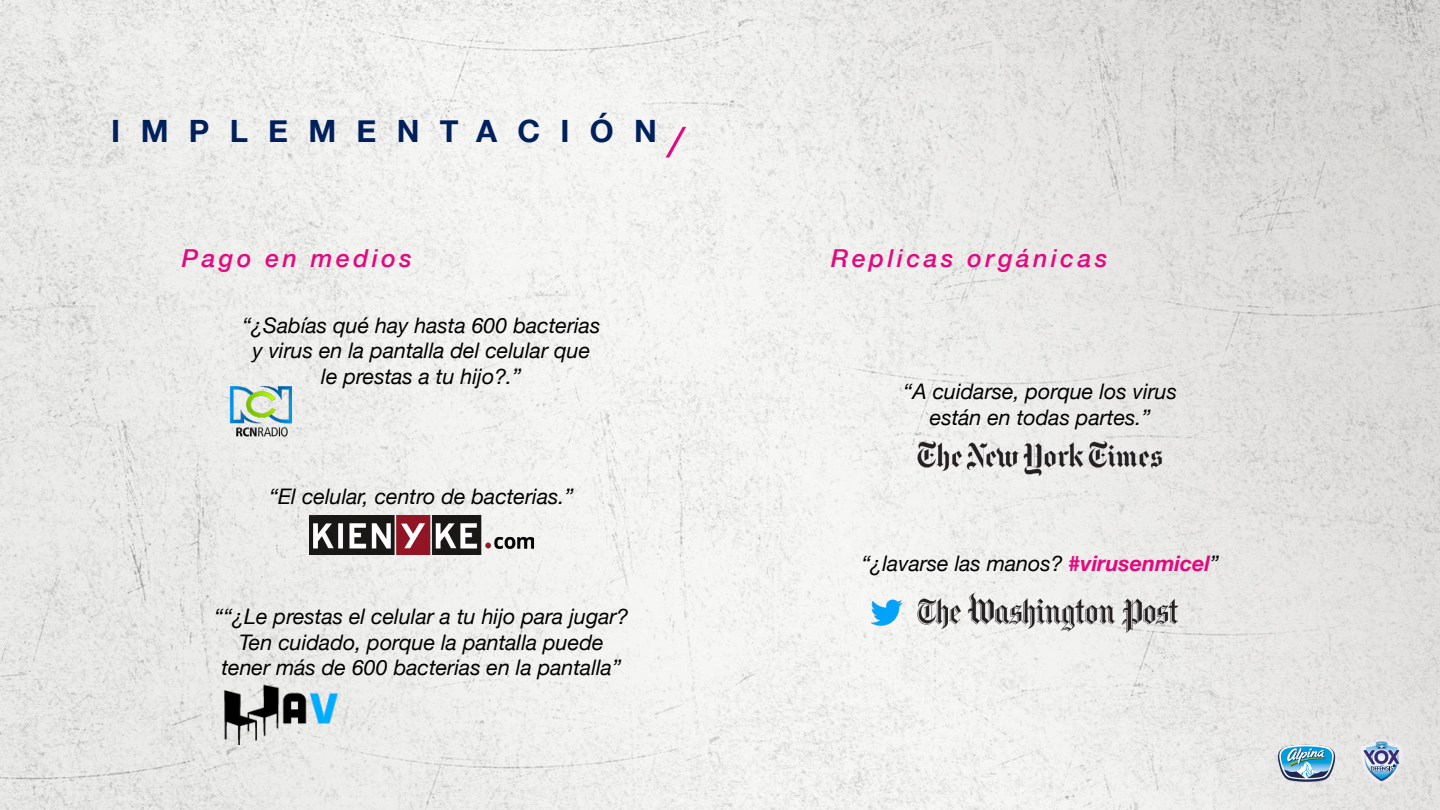
<style>
.page{position:relative;width:1440px;height:810px;background:#fff}
.page>*{position:absolute;margin:0;border:0;box-sizing:border-box;transform-origin:0 0}
.t1{font:700 30.75px "Helvetica Neue";letter-spacing:.66em;color:#00205c}
.t2{font:italic 500 24.75px "Helvetica Neue";letter-spacing:.14em;color:#e3097e}
.t3{font:italic 21.45px/25.3px "Helvetica Neue";color:#000;text-align:center}
.s1{font-weight:700;color:#e3097e}
</style>
<div class="page">
<img style="left:0;top:0;width:1440px;height:810px">
<img style="left:1359px;top:738px;width:46px;height:48px">
<svg style="left:1370px;top:765px;width:25px;height:6px"></svg>
<svg style="left:1376px;top:741px;width:12px;height:8px"></svg>
<img style="left:1270px;top:733px;width:74px;height:57px">
<svg style="left:666px;top:127px;width:20px;height:31px"></svg>
<img style="left:223px;top:685px;width:118px;height:59px">
<img style="left:309px;top:516px;width:224px;height:38px">
<img style="left:223px;top:374px;width:76px;height:76px">
<img style="left:918px;top:440px;width:245px;height:36px">
<img style="left:918px;top:592px;width:260px;height:41px">
<img style="left:861px;top:587px;width:51px;height:51px">
<h1 class="t1" style="left:111px;top:107px;width:547px">IMPLEMENTACIÓN</h1>
<p class="t2" style="left:182px;top:237px;width:232px">Pago en medios</p>
<p class="t3" style="left:242px;top:314px;width:360px">“¿Sabías qué hay hasta 600 bacterias y virus en la pantalla del celular que le prestas a tu hijo?.”</p>
<p class="t3" style="left:269px;top:485px;width:306px">“El celular, centro de bacterias.”</p>
<p class="t3" style="left:214px;top:605px;width:416px">““¿Le prestas el celular a tu hijo para jugar?<br>Ten cuidado, porque la pantalla puede tener más de 600 bacterias en la pantalla”</p>
<p class="t2" style="left:831px;top:237px;width:278px">Replicas orgánicas</p>
<p class="t3" style="left:903px;top:380px;width:275px">“A cuidarse, porque los virus están en todas partes.”</p>
<p class="t3" style="left:861px;top:552px;width:359px">“¿lavarse las manos? <span class="s1">#virusenmicel</span>”</p>
</div>
